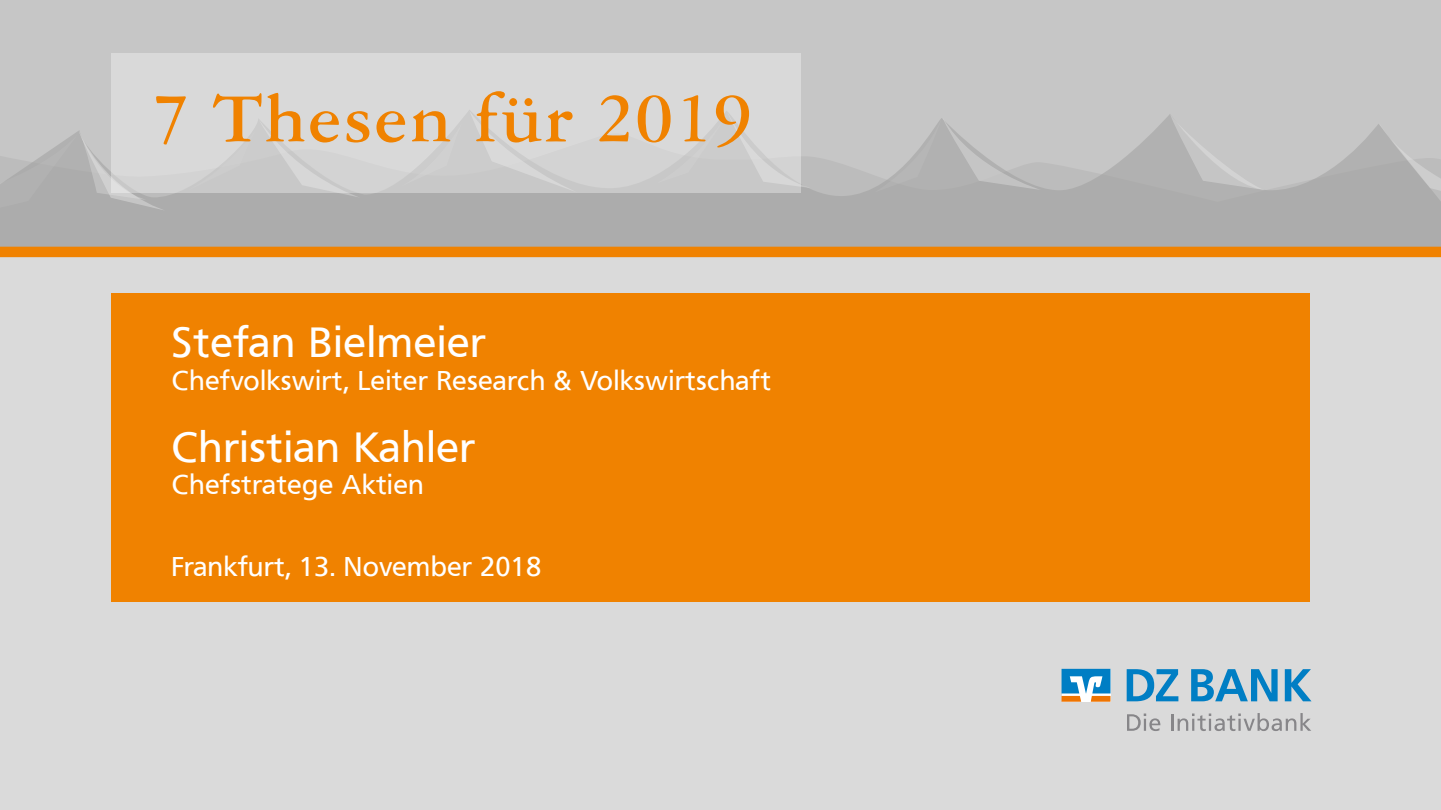
<style>
.page{position:relative;width:1441px;height:810px;background:#fff}
.page>*{position:absolute;margin:0;border:0;box-sizing:border-box;transform-origin:0 0}
.t1{font:700 75px "Garamond 3 LT Std";letter-spacing:.025em;color:#f08200}
.t2{font:42px "Frutiger VR";letter-spacing:.03em;color:#fff}
.t3{font:27px "Frutiger VR";letter-spacing:.03em;color:#fff}
</style>
<div class="page">
<div style="left:0;top:257px;width:1440px;height:553px;background:#dadada"></div>
<div style="left:111px;top:293px;width:1198px;height:309px;background:#f08200"></div>
<svg style="left:1126px;top:714px;width:34px;height:17px"></svg>
<hr style="left:1170px;top:714px;width:3px;height:17px;background:#878689">
<svg style="left:1177px;top:713px;width:134px;height:18px;background:#c2c2c2"></svg>
<svg style="left:1126px;top:669px;width:52px;height:32px;background:#66a9ce"></svg>
<svg style="left:1284px;top:669px;width:27px;height:32px"></svg>
<svg style="left:1190px;top:669px;width:87px;height:32px;background:#64a8ce"></svg>
<svg style="left:1061px;top:669px;width:49px;height:33px"></svg>
<div style="left:0;top:0;width:1440px;height:252px;background:#c6c6c6"></div>
<svg style="left:0;top:106px;width:1440px;height:141px;fill:#acacac"></svg>
<svg style="left:1170px;top:114px;width:94px;height:76px"></svg>
<svg style="left:1379px;top:123px;width:61px;height:82px"></svg>
<svg style="left:800px;top:112px;width:11px;height:76px"></svg>
<svg style="left:873px;top:118px;width:168px;height:75px"></svg>
<svg style="left:183px;top:193px;width:177px;height:5px"></svg>
<svg style="left:0;top:131px;width:166px;height:90px"></svg>
<div style="left:111px;top:53px;width:689px;height:140px;background:linear-gradient(to bottom,#ddd,#cfcfcf)"></div>
<div style="left:0;top:247px;width:1440px;height:10px;background:#f08200"></div>
<h1 class="t1" style="left:153px;top:77px;width:600px">7 Thesen für 2019</h1>
<h2 class="t2" style="left:172px;top:318px;width:314px">Stefan Bielmeier</h2>
<p class="t3" style="left:172px;top:365px;width:600px">Chefvolkswirt, Leiter Research &amp; Volkswirtschaft</p>
<h2 class="t2" style="left:172px;top:423px;width:304px">Christian Kahler</h2>
<p class="t3" style="left:172px;top:469px;width:253px">Chefstratege Aktien</p>
<p class="t3" style="left:172px;top:551px;width:371px">Frankfurt, 13. November 2018</p>
</div>
